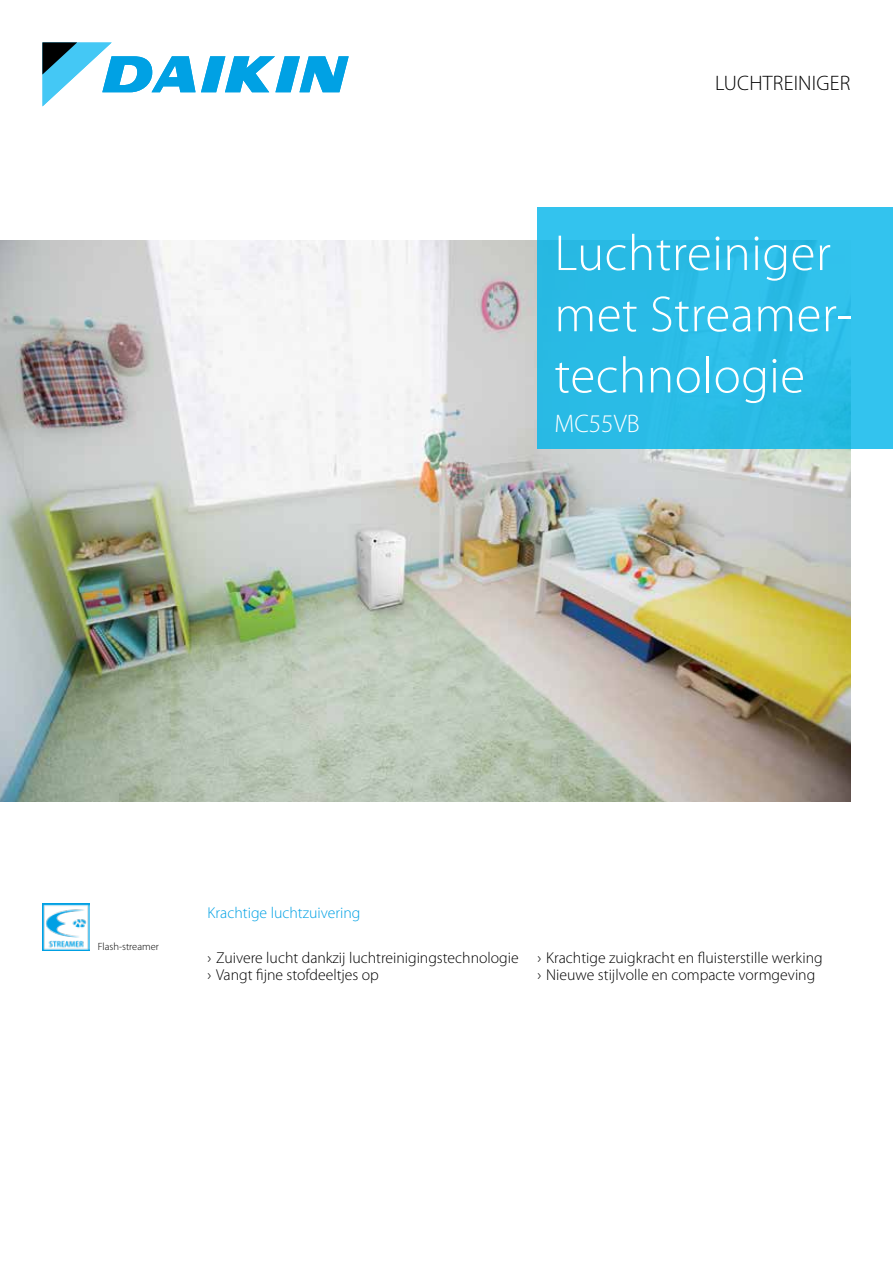
<style>
.page{position:relative;width:893px;height:1263px;background:#fff}
.page>*{position:absolute;margin:0;border:0;box-sizing:border-box;transform-origin:0 0}
.t1{font:300 51px/61.2px "Myriad Pro";letter-spacing:.01em;color:#fff}
.t2{font:300 25.5px "Myriad Pro";color:#fff}
.t3{font:300 21px "Myriad Pro";letter-spacing:.01em;color:#000}
.t4{font:300 15.75px/16.5px "Myriad Pro";color:#000}
.t5{font:300 15.75px "Myriad Pro";color:#00a1e4}
.t6{font:300 10.5px "Myriad Pro";color:#000}
</style>
<div class="page">
<img style="left:43px;top:903px;width:46px;height:47px">
<img style="left:0;top:241px;width:850px;height:561px">
<svg style="left:43px;top:43px;width:306px;height:63px"></svg>
<div style="left:537px;top:208px;width:356px;height:241px;background:#2abce6"></div>
<h3 class="t3" style="left:715px;top:71px;width:137px">LUCHTREINIGER</h3>
<h1 class="t1" style="left:554px;top:223px;width:299px">Luchtreiniger met Streamer&shy;technologie</h1>
<h2 class="t2" style="left:554px;top:409px;width:87px">MC55VB</h2>
<p class="t6" style="left:98px;top:941px;width:63px">Flash-streamer</p>
<p class="t5" style="left:207px;top:904px;width:154px">Krachtige luchtzuivering</p>
<p class="t4" style="left:207px;top:950px;width:313px">› Zuivere lucht dankzij luchtreinigingstechnologie › Vangt fijne stofdeeltjes op</p>
<p class="t4" style="left:537px;top:950px;width:287px">› Krachtige zuigkracht en fluisterstille werking › Nieuwe stijlvolle en compacte vormgeving</p>
</div>
